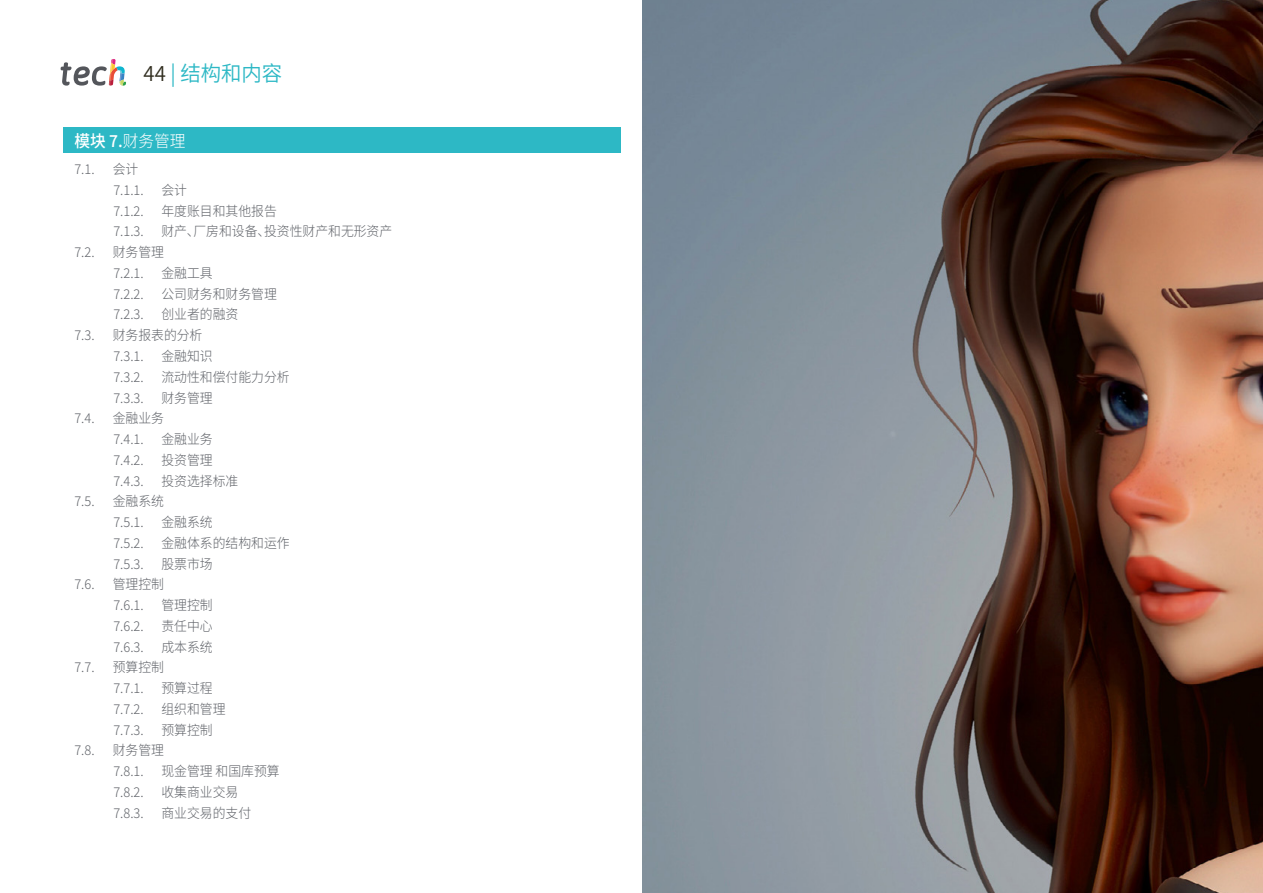
<style>
.page{position:relative;width:1263px;height:893px;background:#fff}
.page>*{position:absolute;margin:0;border:0;box-sizing:border-box;transform-origin:0 0}
.t1{font:21px "Source Han Sans CN";color:#2db8c5}
.t2{font:500 16.5px "Source Han Sans CN";color:#fff;scale:.95 1}
.t3{font:300 13.5px/20.7px "Source Han Sans CN";color:#61646a;scale:.95 1}
.s1{color:#312e20}
.s2{font-weight:300}
</style>
<div class="page">
<svg style="left:61px;top:59px;width:65px;height:27px"></svg>
<div style="left:63px;top:128px;width:558px;height:25px;background:#2db8c5"></div>
<img style="left:642px;top:0;width:621px;height:893px">
<h1 class="t1" style="left:144px;top:61px;width:140px"><span class="s1">44</span> | 结构和内容</h1>
<p class="t2" style="left:74px;top:132px;width:119px">模块 7.<span class="s2">财务管理</span></p>
<p class="t3" style="left:74px;top:159px;width:23px">7.1.</p>
<p class="t3" style="left:113px;top:159px;width:34px">会计<br>7.1.1.</p>
<p class="t3" style="left:161px;top:180px;width:28px">会计</p>
<p class="t3" style="left:113px;top:201px;width:33px">7.1.2.</p>
<p class="t3" style="left:161px;top:201px;width:123px">年度账目和其他报告</p>
<p class="t3" style="left:113px;top:221px;width:33px">7.1.3.</p>
<p class="t3" style="left:161px;top:221px;width:245px">财产、厂房和设备、投资性财产和无形资产</p>
<p class="t3" style="left:74px;top:242px;width:23px">7.2.</p>
<p class="t3" style="left:113px;top:242px;width:56px">财务管理<br>7.2.1.</p>
<p class="t3" style="left:161px;top:263px;width:55px">金融工具</p>
<p class="t3" style="left:113px;top:284px;width:33px">7.2.2.</p>
<p class="t3" style="left:161px;top:284px;width:123px">公司财务和财务管理</p>
<p class="t3" style="left:113px;top:304px;width:33px">7.2.3.</p>
<p class="t3" style="left:161px;top:304px;width:83px">创业者的融资</p>
<p class="t3" style="left:74px;top:325px;width:23px">7.3.</p>
<p class="t3" style="left:113px;top:325px;width:96px">财务报表的分析<br>7.3.1.</p>
<p class="t3" style="left:161px;top:346px;width:55px">金融知识</p>
<p class="t3" style="left:113px;top:367px;width:33px">7.3.2.</p>
<p class="t3" style="left:161px;top:367px;width:137px">流动性和偿付能力分析</p>
<p class="t3" style="left:113px;top:387px;width:33px">7.3.3.</p>
<p class="t3" style="left:161px;top:387px;width:55px">财务管理</p>
<p class="t3" style="left:74px;top:408px;width:23px">7.4.</p>
<p class="t3" style="left:113px;top:408px;width:56px">金融业务<br>7.4.1.</p>
<p class="t3" style="left:161px;top:429px;width:55px">金融业务</p>
<p class="t3" style="left:113px;top:450px;width:33px">7.4.2.</p>
<p class="t3" style="left:161px;top:450px;width:55px">投资管理</p>
<p class="t3" style="left:113px;top:470px;width:33px">7.4.3.</p>
<p class="t3" style="left:161px;top:470px;width:83px">投资选择标准</p>
<p class="t3" style="left:74px;top:491px;width:23px">7.5.</p>
<p class="t3" style="left:113px;top:491px;width:56px">金融系统<br>7.5.1.</p>
<p class="t3" style="left:161px;top:512px;width:55px">金融系统</p>
<p class="t3" style="left:113px;top:533px;width:33px">7.5.2.</p>
<p class="t3" style="left:161px;top:533px;width:137px">金融体系的结构和运作</p>
<p class="t3" style="left:113px;top:553px;width:33px">7.5.3.</p>
<p class="t3" style="left:161px;top:553px;width:55px">股票市场</p>
<p class="t3" style="left:74px;top:574px;width:23px">7.6.</p>
<p class="t3" style="left:113px;top:574px;width:56px">管理控制<br>7.6.1.</p>
<p class="t3" style="left:161px;top:595px;width:55px">管理控制</p>
<p class="t3" style="left:113px;top:616px;width:33px">7.6.2.</p>
<p class="t3" style="left:161px;top:616px;width:55px">责任中心</p>
<p class="t3" style="left:113px;top:636px;width:33px">7.6.3.</p>
<p class="t3" style="left:161px;top:636px;width:55px">成本系统</p>
<p class="t3" style="left:74px;top:657px;width:23px">7.7.</p>
<p class="t3" style="left:113px;top:657px;width:56px">预算控制<br>7.7.1.</p>
<p class="t3" style="left:161px;top:678px;width:55px">预算过程</p>
<p class="t3" style="left:113px;top:699px;width:33px">7.7.2.</p>
<p class="t3" style="left:161px;top:699px;width:69px">组织和管理</p>
<p class="t3" style="left:113px;top:719px;width:33px">7.7.3.</p>
<p class="t3" style="left:161px;top:719px;width:55px">预算控制</p>
<p class="t3" style="left:74px;top:740px;width:23px">7.8.</p>
<p class="t3" style="left:113px;top:740px;width:56px">财务管理<br>7.8.1.</p>
<p class="t3" style="left:161px;top:761px;width:126px">现金管理 和国库预算</p>
<p class="t3" style="left:113px;top:782px;width:33px">7.8.2.</p>
<p class="t3" style="left:161px;top:782px;width:83px">收集商业交易</p>
<p class="t3" style="left:113px;top:802px;width:33px">7.8.3.</p>
<p class="t3" style="left:161px;top:802px;width:96px">商业交易的支付</p>
</div>
